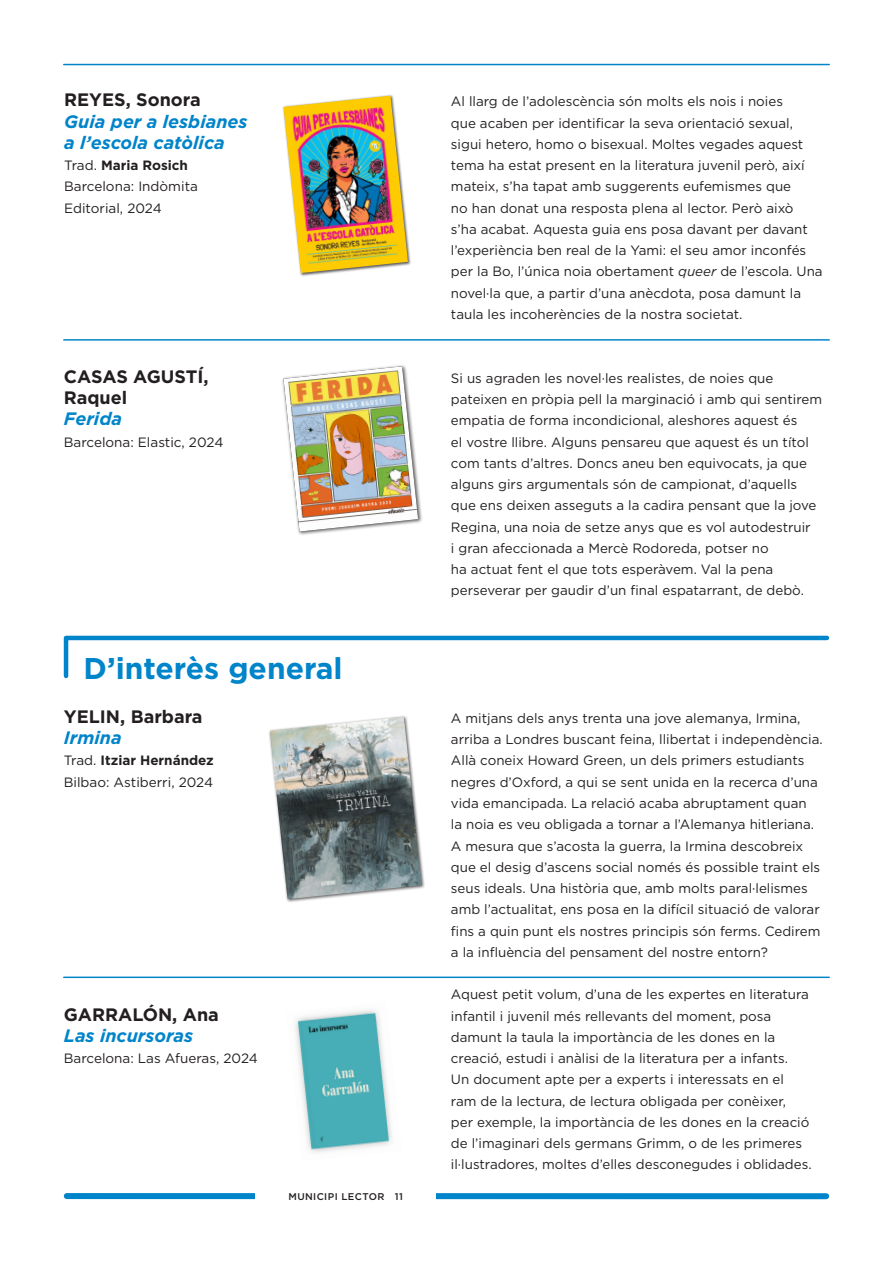
<style>
.page{position:relative;width:893px;height:1263px;background:#fff}
.page>*{position:absolute;margin:0;border:0;box-sizing:border-box;transform-origin:0 0}
.t1{font:700 30px "Gotham";color:#0084ca}
.titol{font:italic 700 18px/21.3px "Gotham";color:#0084ca}
.autor{font:700 18px/21.3px "Gotham";color:#231f20}
.text2{font:13.5px/21.3px "Gotham";color:#231f20}
.titol-2{font:13.5px/21.3px "Gotham";color:#231f20}
.titol-3{font:700 13.5px "Gotham";color:#231f20}
.t2{font:500 9.75px "Gotham";letter-spacing:.04em;color:#231f20}
.s1{font-weight:400}
.s2{font-weight:700}
.s3{font-style:italic}
</style>
<div class="page">
<hr style="left:64px;top:339px;width:765px;height:2px;background:#0084ca">
<hr style="left:64px;top:64px;width:765px;height:1px;background:#0084ca">
<div style="left:67px;top:1193px;width:759px;height:6px;background:#0084ca"></div>
<div style="left:256px;top:1192px;width:180px;height:8px;background:#fff"></div>
<div style="left:281px;top:364px;width:142px;height:172px;background:#231f20;opacity:.75"></div>
<img style="left:283px;top:366px;width:135px;height:165px">
<div style="left:282px;top:94px;width:129px;height:182px;background:#231f20;opacity:.75"></div>
<img style="left:283px;top:96px;width:125px;height:177px">
<svg style="left:63px;top:635px;width:767px;height:44px"></svg>
<div style="left:268px;top:715px;width:157px;height:188px;background:#231f20;opacity:.75"></div>
<img style="left:270px;top:717px;width:152px;height:182px">
<hr style="left:64px;top:976px;width:765px;height:2px;background:#0084ca">
<img style="left:295px;top:1010px;width:97px;height:143px">
<p class="autor" style="left:64px;top:89px;width:138px">REYES, Sonora</p>
<p class="titol" style="left:64px;top:110px;width:185px">Guia per a lesbianes a l’escola catòlica</p>
<p class="titol-3" style="left:64px;top:156px;width:125px"><span class="s1">Trad.</span> Maria Rosich</p>
<p class="titol-2" style="left:64px;top:176px;width:135px">Barcelona: Indòmita<br>Editorial, 2024</p>
<p class="autor" style="left:64px;top:366px;width:146px">CASAS AGUSTÍ,<br>Raquel</p>
<p class="titol" style="left:64px;top:408px;width:60px">Ferida</p>
<p class="titol-2" style="left:64px;top:431px;width:161px">Barcelona: Elastic, 2024</p>
<p class="t1" style="left:84px;top:648px;width:261px">D’interès general</p>
<p class="autor" style="left:64px;top:706px;width:140px">YELIN, Barbara</p>
<p class="titol" style="left:64px;top:727px;width:59px">Irmina</p>
<p class="titol-2" style="left:64px;top:750px;width:152px">Trad. <span class="s2">Itziar Hernández<br></span>Bilbao: Astiberri, 2024</p>
<p class="autor" style="left:64px;top:1003px;width:157px">GARRALÓN, Ana</p>
<p class="titol" style="left:64px;top:1025px;width:131px">Las incursoras</p>
<p class="titol-2" style="left:64px;top:1047px;width:196px">Barcelona: Las Afueras, 2024</p>
<p class="t2" style="left:288px;top:1190px;width:116px">MUNICIPI LECTOR 11</p>
<p class="text2" style="left:451px;top:91px;width:373px">Al llarg de l’adolescència són molts els nois i noies<br>que acaben per identificar la seva orientació sexual, sigui hetero, homo o bisexual. Moltes vegades aquest tema ha estat present en la literatura juvenil però, així mateix, s’ha tapat amb suggerents eufemismes que<br>no han donat una resposta plena al lector. Però això s’ha acabat. Aquesta guia ens posa davant per davant l’experiència ben real de la Yami: el seu amor inconfés per la Bo, l’única noia obertament <span class="s3">queer</span> de l’escola. Una novel·la que, a partir d’una anècdota, posa damunt la taula les incoherències de la nostra societat.</p>
<p class="text2" style="left:451px;top:367px;width:373px">Si us agraden les novel·les realistes, de noies que pateixen en pròpia pell la marginació i amb qui sentirem empatia de forma incondicional, aleshores aquest és<br>el vostre llibre. Alguns pensareu que aquest és un títol com tants d’altres. Doncs aneu ben equivocats, ja que alguns girs argumentals són de campionat, d’aquells que ens deixen asseguts a la cadira pensant que la jove Regina, una noia de setze anys que es vol autodestruir<br>i gran afeccionada a Mercè Rodoreda, potser no<br>ha actuat fent el que tots esperàvem. Val la pena perseverar per gaudir d’un final espatarrant, de debò.</p>
<p class="text2" style="left:451px;top:707px;width:373px">A mitjans dels anys trenta una jove alemanya, Irmina, arriba a Londres buscant feina, llibertat i independència.<br>Allà coneix Howard Green, un dels primers estudiants negres d’Oxford, a qui se sent unida en la recerca d’una vida emancipada. La relació acaba abruptament quan<br>la noia es veu obligada a tornar a l’Alemanya hitleriana.<br>A mesura que s’acosta la guerra, la Irmina descobreix que el desig d’ascens social només és possible traint els seus ideals. Una història que, amb molts paral·lelismes amb l’actualitat, ens posa en la difícil situació de valorar fins a quin punt els nostres principis són ferms. Cedirem a la influència del pensament del nostre entorn?</p>
<p class="text2" style="left:451px;top:984px;width:362px">Aquest petit volum, d’una de les expertes en literatura infantil i juvenil més rellevants del moment, posa damunt la taula la importància de les dones en la creació, estudi i anàlisi de la literatura per a infants.<br>Un document apte per a experts i interessats en el ram de la lectura, de lectura obligada per conèixer,<br>per exemple, la importància de les dones en la creació de l’imaginari dels germans Grimm, o de les primeres il·lustradores, moltes d’elles desconegudes i oblidades.</p>
</div>
